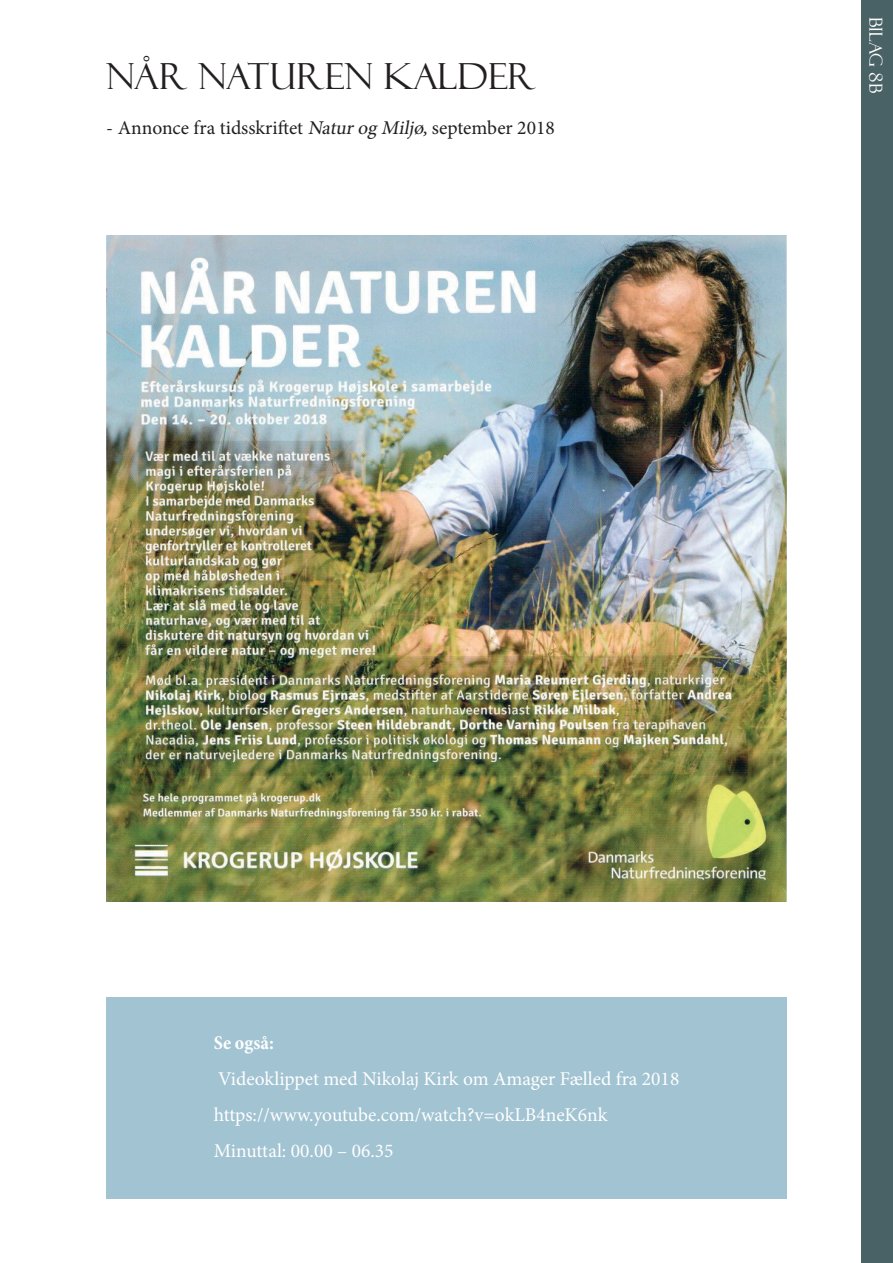
<style>
.page{position:relative;width:893px;height:1263px;background:#fff}
.page>*{position:absolute;margin:0;border:0;box-sizing:border-box;transform-origin:0 0}
.t1{font:36px "Felix Titling";color:#231f20}
.t2{font:19.5px/36px "Minion Pro";color:#fff}
.t3{font:19.5px "Minion Pro";color:#231f20}
.t4{font:700 condensed 19.5px "Minion Pro";letter-spacing:.005em;color:#fff}
.t5{font:18px "Felix Titling";color:#fff}
.s1{font-style:italic}
</style>
<div class="page">
<div style="left:862px;top:0;width:31px;height:1263px;background:#496265"></div>
<img style="left:106px;top:235px;width:681px;height:666px">
<div style="left:106px;top:997px;width:681px;height:202px;background:#a2c3d2"></div>
<h1 class="t1" style="left:106px;top:56px;width:431px">NÅR NATUREN KALDER</h1>
<p class="t3" style="left:106px;top:115px;width:450px">- Annonce fra tidsskriftet <span class="s1">Naturog Miljø,</span>september 2018</p>
<p class="t5" style="left:886px;top:17px;width:78px;rotate:90deg">BILAG 8B</p>
<p class="t4" style="left:214px;top:1031px;width:62px">Se også:</p>
<p class="t2" style="left:214px;top:1061px;width:467px">Videoklippet med Nikolaj Kirk om Amager Fælled fra 2018 https://www.youtube.com/watch?v=okLB4neK6nk<br>Minuttal: 00.00 – 06.35</p>
</div>
